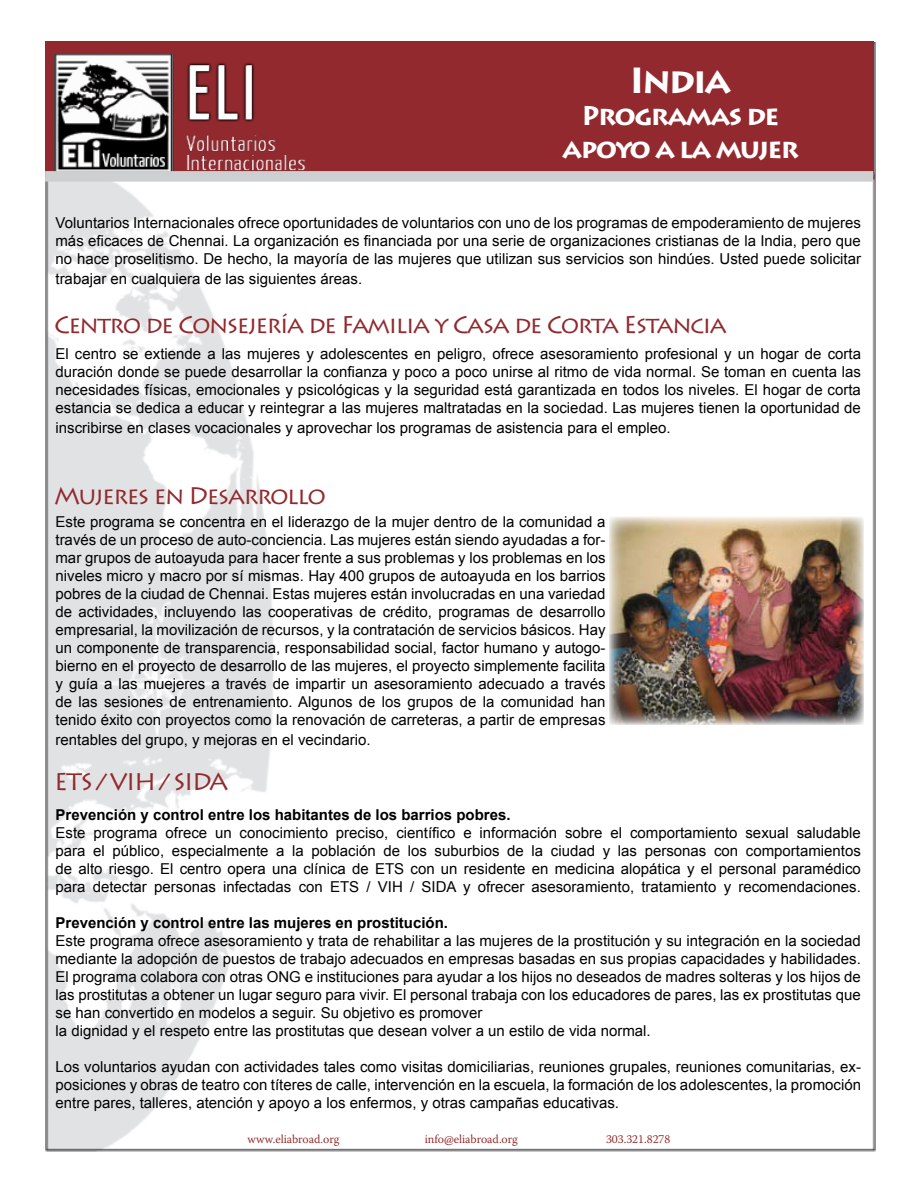
<style>
.page{position:relative;width:918px;height:1188px;background:#fff}
.page>*{position:absolute;margin:0;border:0;box-sizing:border-box;transform-origin:0 0}
.t1{font:700 36px "Lithos Pro";letter-spacing:-.06em;color:#fff}
.t2{font:700 27px/32.4px "Lithos Pro";letter-spacing:-.06em;color:#fff;text-align:center}
.t3{font:24px "Lithos Pro";letter-spacing:-.06em;color:#92292e}
.t4{font:15px/18px "Arial";color:#000;text-align:justify}
.t5{font:700 15px "Arial";color:#000}
.t6{font:300 12px "Warnock Pro";color:#8b181b}
</style>
<div class="page">
<img style="left:45px;top:42px;width:831px;height:1110px">
<div style="left:45px;top:42px;width:828px;height:135px;background:#92292e"></div>
<img style="left:609px;top:517px;width:255px;height:208px">
<img style="left:54px;top:54px;width:252px;height:117px">
<div style="left:46px;top:172px;width:827px;height:9px;background:#cdcfd1"></div>
<div style="left:45px;top:171px;width:828px;height:11px;border:2px solid #cdcfd1"></div>
<h1 class="t1" style="left:630px;top:59px;width:103px">India</h1>
<h2 class="t2" style="left:562px;top:100px;width:238px">Programas de apoyo a la mujer</h2>
<p class="t4" style="left:56px;top:214px;width:807px">Voluntarios Internacionales ofrece oportunidades de voluntarios con uno de los programas de empoderamiento de mujeres más eficaces de Chennai. La organización es financiada por una serie de organizaciones cristianas de la India, pero que no hace proselitismo. De hecho, la mayoría de las mujeres que utilizan sus servicios son hindúes. Usted puede solicitar</p>
<p class="t4" style="left:56px;top:270px;width:308px">trabajar en cualquiera de las siguientes áreas.</p>
<h3 class="t3" style="left:54px;top:311px;width:674px">Centro de Consejería de Familia y Casa de Corta Estancia</h3>
<p class="t4" style="left:56px;top:345px;width:807px">El centro se extiende a las mujeres y adolescentes en peligro, ofrece asesoramiento profesional y un hogar de corta duración donde se puede desarrollar la confianza y poco a poco unirse al ritmo de vida normal. Se toman en cuenta las necesidades físicas, emocionales y psicológicas y la seguridad está garantizada en todos los niveles. El hogar de corta estancia se dedica a educar y reintegrar a las mujeres maltratadas en la sociedad. Las mujeres tienen la oportunidad de</p>
<p class="t4" style="left:56px;top:419px;width:617px">inscribirse en clases vocacionales y aprovechar los programas de asistencia para el empleo.</p>
<h3 class="t3" style="left:54px;top:482px;width:274px">Mujeres en Desarrollo</h3>
<p class="t4" style="left:56px;top:513px;width:552px">Este programa se concentra en el liderazgo de la mujer dentro de la comunidad a través de un proceso de auto-conciencia. Las mujeres están siendo ayudadas a for&shy;mar grupos de autoayuda para hacer frente a sus problemas y los problemas en los niveles micro y macro por sí mismas. Hay 400 grupos de autoayuda en los barrios pobres de la ciudad de Chennai. Estas mujeres están involucradas en una variedad de actividades, incluyendo las cooperativas de crédito, programas de desarrollo empresarial, la movilización de recursos, y la contratación de servicios básicos. Hay un componente de transparencia, responsabilidad social, factor humano y autogo&shy;bierno en el proyecto de desarrollo de las mujeres, el proyecto simplemente facilita y guía a las muejeres a través de impartir un asesoramiento adecuado a través de las sesiones de entrenamiento. Algunos de los grupos de la comunidad han tenido éxito con proyectos como la renovación de carreteras, a partir de empresas</p>
<p class="t4" style="left:56px;top:730px;width:317px">rentables del grupo, y mejoras en el vecindario.</p>
<h3 class="t3" style="left:54px;top:768px;width:176px">ETS / VIH / SIDA</h3>
<p class="t5" style="left:56px;top:805px;width:457px">Prevención y control entre los habitantes de los barrios pobres.</p>
<p class="t4" style="left:56px;top:824px;width:807px">Este programa ofrece un conocimiento preciso, científico e información sobre el comportamiento sexual saludable para el público, especialmente a la población de los suburbios de la ciudad y las personas con comportamientos de alto riesgo. El centro opera una clínica de ETS con un residente en medicina alopática y el personal paramédico para detectar personas infectadas con ETS / VIH / SIDA y ofrecer asesoramiento, tratamiento y recomendaciones.</p>
<p class="t5" style="left:56px;top:913px;width:394px">Prevención y control entre las mujeres en prostitución.</p>
<p class="t4" style="left:56px;top:932px;width:807px;text-align:left">Este programa ofrece asesoramiento y trata de rehabilitar a las mujeres de la prostitución y su integración en la sociedad mediante la adopción de puestos de trabajo adecuados en empresas basadas en sus propias capacidades y habilidades.<br>El programa colabora con otras ONG e instituciones para ayudar a los hijos no deseados de madres solteras y los hijos de las prostitutas a obtener un lugar seguro para vivir. El personal trabaja con los educadores de pares, las ex prostitutas que se han convertido en modelos a seguir. Su objetivo es promover<br>la dignidad y el respeto entre las prostitutas que desean volver a un estilo de vida normal.</p>
<p class="t4" style="left:56px;top:1058px;width:807px">Los voluntarios ayudan con actividades tales como visitas domiciliarias, reuniones grupales, reuniones comunitarias, ex&shy;posiciones y obras de teatro con títeres de calle, intervención en la escuela, la formación de los adolescentes, la promoción entre pares, talleres, atención y apoyo a los enfermos, y otras campañas educativas.</p>
<p class="t6" style="left:248px;top:1132px;width:93px">www.eliabroad.org</p>
<p class="t6" style="left:425px;top:1132px;width:95px">info@eliabroad.org</p>
<p class="t6" style="left:606px;top:1132px;width:66px">303.321.8278</p>
</div>
